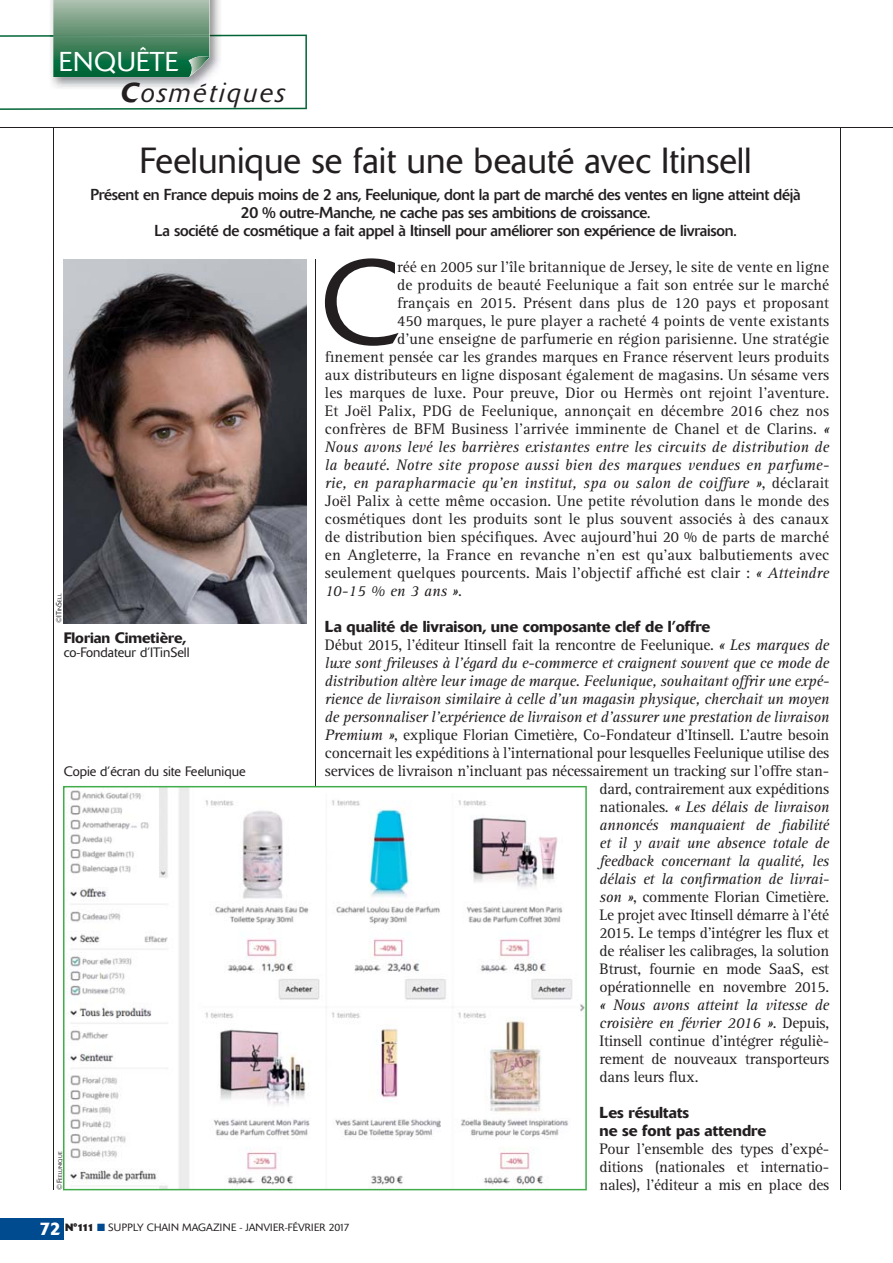
<style>
.page{position:relative;width:893px;height:1263px;background:#fff}
.page>*{position:absolute;margin:0;border:0;box-sizing:border-box;transform-origin:0 0}
.t1{font:300 117.75px "Delta";color:#231f20}
.t2{font:300 36px "Delta";color:#231f20}
.t3{font:italic 300 27px/31.2px "Delta";letter-spacing:.1em;color:#231f20}
.t4{font:15.75px/18px "Rotis Serif";letter-spacing:.005em;color:#231f20;text-align:justify}
.t5{font:15.75px/18px "Rotis Serif";letter-spacing:-.015em;color:#231f20;text-align:right}
.t6{font:15.75px/18px "Delta";letter-spacing:-.015em;color:#231f20;text-align:center}
.t7{font:italic 15.75px "Rotis Serif";letter-spacing:.005em;color:#231f20}
.t8{font:500 15.75px/18px "Delta";color:#231f20}
.t9{font:500 15px "Delta";color:#231f20}
.t10{font:300 13.5px "Delta";color:#231f20}
.t11{font:300 10.5px "Delta";letter-spacing:.02em;color:#231f20}
.t12{font:300 5.25px "Delta";letter-spacing:.02em;color:#231f20}
.s1{font-style:normal;color:#fff}
.s2{font-weight:500}
.s3{font-style:italic}
.s4{font-style:normal}
.s5{font-size:7.5px}
.s6{font-weight:500;font-size:18px;color:#fff}
.s7{font-weight:700}
.s8{color:#004a8f}
</style>
<div class="page">
<div style="left:0;top:1218px;width:64px;height:22px;background:#004a8f"></div>
<hr style="left:53px;top:128px;width:1px;height:1062px;background:#231f20">
<hr style="left:840px;top:128px;width:1px;height:1062px;background:#231f20">
<img style="left:51px;top:0;width:171px;height:35px">
<img style="left:210px;top:0;width:1px;height:35px">
<svg style="left:0;top:35px;width:307px;height:75px"></svg>
<img style="left:53px;top:0;width:157px;height:77px">
<img style="left:53px;top:35px;width:157px;height:2px">
<img style="left:61px;top:47px;width:117px;height:27px">
<img style="left:188px;top:56px;width:22px;height:21px">
<hr style="left:0;top:127px;width:893px;height:1px;background:#231f20">
<hr style="left:316px;top:259px;width:1px;height:931px;background:#231f20">
<img style="left:64px;top:259px;width:243px;height:365px">
<svg style="left:63px;top:786px;width:524px;height:404px"></svg>
<h3 class="t3" style="left:120px;top:49px;width:166px;text-indent:-61px"><span class="s1">ENQUÊTE<br></span><span class="s2">C</span>osmétiques</h3>
<h2 class="t2" style="left:140px;top:147px;width:614px">Feelunique se fait une beauté avec Itinsell</h2>
<p class="t6" style="left:91px;top:187px;width:711px">Présent en France depuis moins de 2 ans, Feelunique, dont la part de marché des ventes en ligne atteint déjà<br>20 % outre-Manche, ne cache pas ses ambitions de croissance.<br>La société de cosmétique a fait appel à Itinsell pour améliorer son expérience de livraison.</p>
<h1 class="t1" style="left:320px;top:260px;width:80px">C</h1>
<p class="t4" style="left:397px;top:259px;width:433px">réé en 2005 sur l’île britannique de Jersey, le site de vente en ligne</p>
<p class="t4" style="left:397px;top:277px;width:433px">de produits de beauté Feelunique a fait son entrée sur le marché</p>
<p class="t4" style="left:397px;top:295px;width:433px">français en 2015. Présent dans plus de 120 pays et proposant</p>
<p class="t4" style="left:397px;top:313px;width:433px">450 marques, le pure player a racheté 4 points de vente existants</p>
<p class="t4" style="left:397px;top:331px;width:433px">d’une enseigne de parfumerie en région parisienne. Une stratégie</p>
<p class="t4" style="left:325px;top:349px;width:506px">finement pensée car les grandes marques en France réservent leurs produits</p>
<p class="t4" style="left:325px;top:367px;width:506px">aux distributeurs en ligne disposant également de magasins. Un sésame vers</p>
<p class="t4" style="left:325px;top:385px;width:506px">les marques de luxe. Pour preuve, Dior ou Hermès ont rejoint l’aventure.</p>
<p class="t4" style="left:325px;top:403px;width:506px">Et Joël Palix, PDG de Feelunique, annonçait en décembre 2016 chez nos</p>
<p class="t4" style="left:325px;top:421px;width:506px">confrères de BFM Business l’arrivée imminente de Chanel et de Clarins. <span class="s3">«</span></p>
<p class="t7" style="left:325px;top:441px;width:506px">Nous avons levé les barrières existantes entre les circuits de distribution de</p>
<p class="t7" style="left:325px;top:459px;width:506px">la beauté. Notre site propose aussi bien des marques vendues en parfume-</p>
<p class="t7" style="left:325px;top:477px;width:506px">rie, en parapharmacie qu’en institut, spa ou salon de coiffure »<span class="s4">, déclarait</span></p>
<p class="t4" style="left:325px;top:493px;width:506px">Joël Palix à cette même occasion. Une petite révolution dans le monde des</p>
<p class="t4" style="left:325px;top:511px;width:506px">cosmétiques dont les produits sont le plus souvent associés à des canaux</p>
<p class="t4" style="left:325px;top:529px;width:506px">de distribution bien spécifiques. Avec aujourd’hui 20 % de parts de marché</p>
<p class="t4" style="left:325px;top:547px;width:506px">en Angleterre, la France en revanche n’en est qu’aux balbutiements avec</p>
<p class="t4" style="left:325px;top:565px;width:506px">seulement quelques pourcents. Mais l’objectif affiché est clair : <span class="s3">« Atteindre</span></p>
<p class="t7" style="left:325px;top:585px;width:139px">10-15 % en 3 ans »<span class="s4">.</span></p>
<p class="t8" style="left:325px;top:619px;width:387px">La qualité de livraison, une composante clef de l’offre</p>
<p class="t5" style="left:325px;top:637px;width:506px">Début 2015, l’éditeur Itinsell fait la rencontre de Feelunique. <span class="s3">« Les marques de luxe sont frileuses à l’égard du e-commerce et craignent souvent que ce mode de distribution altère leur image de marque. Feelunique, souhaitant offrir une expé&shy;rience de livraison similaire à celle d’un magasin physique, cherchait un moyen de personnaliser l’expérience de livraison et d’assurer une prestation de livraison Premium »</span>, explique Florian Cimetière, Co-Fondateur d’Itinsell. L’autre besoin concernait les expéditions à l’international pour lesquelles Feelunique utilise des services de livraison n’incluant pas nécessairement un tracking sur l’offre stan&shy;dard, contrairement aux expéditions<br>nationales. <span class="s3">« Les délais de livraison<br>annoncés manquaient de fiabilité<br>et il y avait une absence totale de<br>feedback concernant la qualité, les<br>délais et la confirmation de livrai-<br>son »</span>, commente Florian Cimetière.<br>Le projet avec Itinsell démarre à l’été<br>2015. Le temps d’intégrer les flux et<br>de réaliser les calibrages, la solution<br>Btrust, fournie en mode SaaS, est<br>opérationnelle en novembre 2015.</p>
<p class="t4" style="left:599px;top:997px;width:231px"><span class="s3">« Nous avons atteint la vitesse de croisière en février 2016 »</span>. Depuis, Itinsell continue d’intégrer réguliè&shy;rement de nouveaux transporteurs dans leurs flux.</p>
<p class="t8" style="left:599px;top:1105px;width:168px">Les résultats<br>ne se font pas attendre</p>
<p class="t4" style="left:599px;top:1141px;width:231px">Pour l’ensemble des types d’expé&shy;ditions (nationales et internatio&shy;nales), l’éditeur a mis en place des</p>
<p class="t12" style="left:58px;top:623px;width:31px;rotate:-90deg"><span class="s5">©IT</span>IN<span class="s5">S</span>ELL</p>
<p class="t9" style="left:64px;top:633px;width:124px">Florian Cimetière,</p>
<p class="t10" style="left:64px;top:647px;width:127px">co-Fondateur d’ITinSell</p>
<p class="t10" style="left:64px;top:766px;width:183px">Copie d’écran du site Feelunique</p>
<p class="t12" style="left:59px;top:1190px;width:40px;rotate:-90deg"><span class="s5">©F</span>EELUNIQUE</p>
<p class="t11" style="left:39px;top:1224px;width:311px"><span class="s6">72</span> <span class="s7">N°111</span> <span class="s8">■</span> SUPPLY CHAIN MAGAZINE - JANVIER-FÉVRIER 2017</p>
</div>
